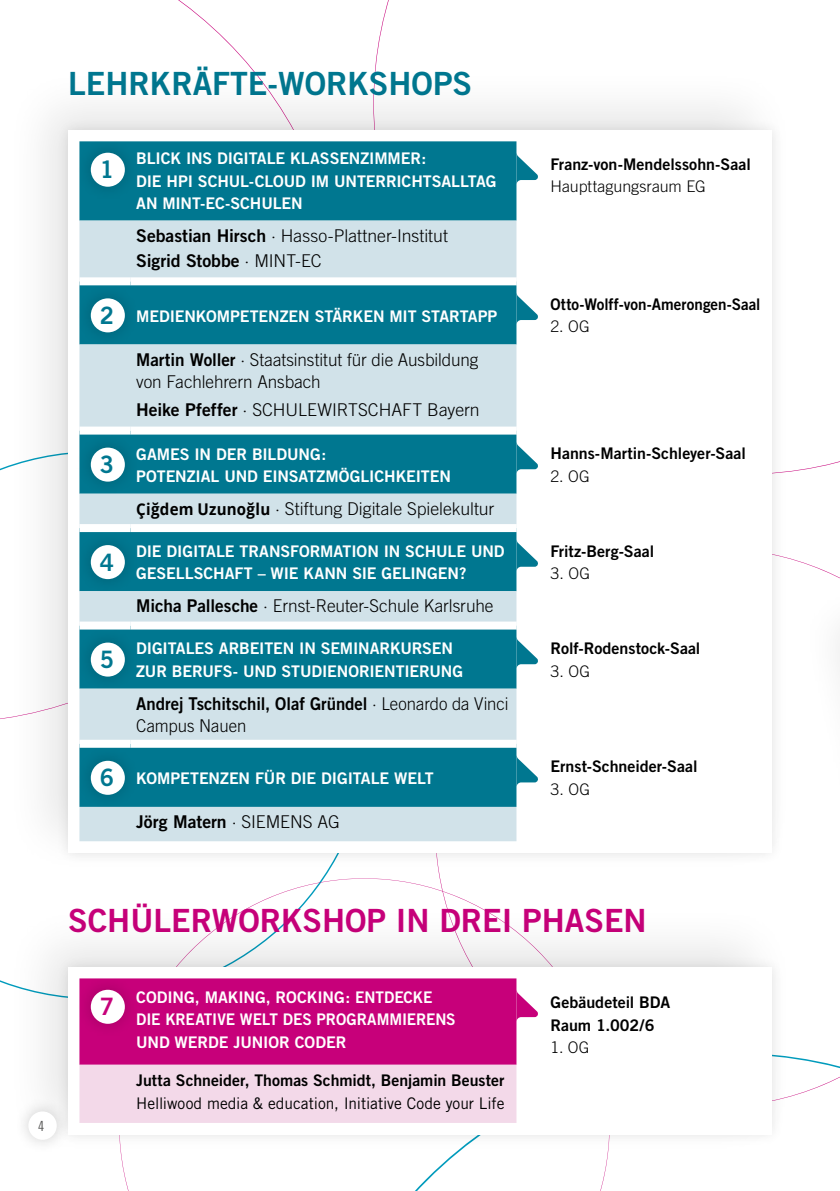
<style>
.page{position:relative;width:840px;height:1191px;background:#fff}
.page>*{position:absolute;margin:0;border:0;box-sizing:border-box;transform-origin:0 0}
.t1{font:32px "Trade Gothic Bold Two";color:#c7007a}
.t2{font:32px "Trade Gothic Bold Two";color:#007790}
.t3{font:24px "Trade Gothic Bold Two";color:#007790}
.t4{font:24px "Trade Gothic Bold Two";color:#c7007a}
.t5{font:300 17.6px/22.4px "Trade Gothic";color:#000}
.t6{font:17.6px "Trade Gothic Bold Two";letter-spacing:-.005em;color:#000;scale:.95 1}
.t7{font:17.6px "Trade Gothic Bold Two";letter-spacing:-.005em;color:#000}
.t8{font:300 17.6px "Trade Gothic";color:#000;scale:.95 1}
.t9{font:16px/22.4px "Trade Gothic Bold Two";letter-spacing:-.005em;color:#fff}
.t10{font:16px/22.4px "Trade Gothic Bold Two";color:#000}
.t11{font:16px "Trade Gothic";color:#000}
.t12{font:300 16px "Trade Gothic";letter-spacing:.005em;color:#000}
.t13{font:16px "Trade Gothic Bold Two";color:#000;scale:.95 1}
.t14{font:14px "Trade Gothic Cond Eighteen";color:#565655}
.s1{font-family:"Trade Gothic Bold Two";font-weight:400}
.s2{font-family:"Trade Gothic";font-weight:300}
.s3{font-size:24px;color:#007790}
.s4{font-family:"Open Sans";font-weight:700;font-size:16.2px}
</style>
<div class="page">
<svg style="left:829px;top:461px;width:10px;height:192px"></svg>
<div style="left:55px;top:954px;width:729px;height:193px;background:#000;opacity:.1"></div>
<div style="left:68px;top:967px;width:703px;height:167px;background:#fff"></div>
<svg style="left:79px;top:978px;width:459px;height:145px"></svg>
<div style="left:55px;top:117px;width:729px;height:748px;background:#000;opacity:.1"></div>
<div style="left:68px;top:130px;width:703px;height:722px;background:#fff"></div>
<div style="left:79px;top:141px;width:437px;height:80px;background:#007790"></div>
<svg style="left:79px;top:221px;width:437px;height:620px;fill:#d1e2e9"></svg>
<div style="left:79px;top:277px;width:51px;height:8px;background:#fff"></div>
<div style="left:130px;top:277px;width:386px;height:8px;background:#fff"></div>
<div style="left:79px;top:426px;width:51px;height:8px;background:#fff"></div>
<div style="left:130px;top:426px;width:386px;height:8px;background:#fff"></div>
<div style="left:79px;top:524px;width:51px;height:8px;background:#fff"></div>
<div style="left:130px;top:524px;width:386px;height:8px;background:#fff"></div>
<div style="left:79px;top:621px;width:51px;height:8px;background:#fff"></div>
<div style="left:130px;top:621px;width:386px;height:8px;background:#fff"></div>
<div style="left:79px;top:739px;width:51px;height:8px;background:#fff"></div>
<div style="left:130px;top:739px;width:386px;height:8px;background:#fff"></div>
<div style="left:76px;top:138px;width:64px;height:64px;background:#000;opacity:.2"></div>
<div style="left:91px;top:153px;width:34px;height:34px;background:#fff;border-radius:50%"></div>
<svg style="left:516px;top:153px;width:22px;height:46px"></svg>
<div style="left:76px;top:283px;width:64px;height:65px;background:#000;opacity:.2"></div>
<div style="left:91px;top:298px;width:34px;height:34px;background:#fff;border-radius:50%"></div>
<svg style="left:516px;top:293px;width:22px;height:46px"></svg>
<div style="left:76px;top:433px;width:64px;height:64px;background:#000;opacity:.2"></div>
<div style="left:91px;top:447px;width:34px;height:34px;background:#fff;border-radius:50%"></div>
<svg style="left:516px;top:442px;width:22px;height:46px"></svg>
<div style="left:76px;top:530px;width:64px;height:64px;background:#000;opacity:.2"></div>
<div style="left:91px;top:545px;width:34px;height:34px;background:#fff;border-radius:50%"></div>
<svg style="left:516px;top:539px;width:22px;height:46px"></svg>
<div style="left:76px;top:628px;width:64px;height:64px;background:#000;opacity:.2"></div>
<div style="left:91px;top:642px;width:34px;height:34px;background:#fff;border-radius:50%"></div>
<svg style="left:516px;top:637px;width:22px;height:46px"></svg>
<div style="left:76px;top:746px;width:64px;height:64px;background:#000;opacity:.2"></div>
<div style="left:91px;top:761px;width:34px;height:34px;background:#fff;border-radius:50%"></div>
<svg style="left:516px;top:755px;width:22px;height:46px"></svg>
<div style="left:13px;top:1096px;width:59px;height:59px;background:#000;opacity:.2"></div>
<div style="left:28px;top:1111px;width:29px;height:28px;background:#fff;border-radius:50%"></div>
<h1 class="t2" style="left:68px;top:64px;width:405px">LEHRKRÄFTE-WORKSHOPS</h1>
<h2 class="t3" style="left:100px;top:155px;width:16px">1</h2>
<p class="t9" style="left:136px;top:147px;width:361px">BLICK INS DIGITALE KLASSENZIMMER:<br>DIE HPI SCHUL-CLOUD IM UNTERRICHTSALLTAG<br>AN MINT-EC-SCHULEN</p>
<p class="t10" style="left:550px;top:153px;width:202px">Franz-von-Mendelssohn-Saal</p>
<p class="t12" style="left:550px;top:177px;width:157px">Haupttagungsraum EG</p>
<p class="t5" style="left:136px;top:224px;width:313px"><span class="s1">Sebastian Hirsch</span> · Hasso-Plattner-Institut</p>
<p class="t7" style="left:136px;top:250px;width:187px">Sigrid Stobbe <span class="s2">· MINT-EC</span></p>
<p class="t9" style="left:100px;top:304px;width:399px"><span class="s3">2</span> MEDIENKOMPETENZEN STÄRKEN MIT STARTAPP</p>
<p class="t5" style="left:136px;top:348px;width:343px"><span class="s1">Martin Woller</span> · Staatsinstitut für die Ausbildung von Fachlehrern Ansbach</p>
<p class="t5" style="left:136px;top:399px;width:345px"><span class="s1">Heike Pfeffer</span> · SCHULEWIRTSCHAFT Bayern</p>
<p class="t13" style="left:550px;top:294px;width:222px">Otto-Wolff-von-Amerongen-Saal</p>
<p class="t12" style="left:550px;top:317px;width:41px">2. OG</p>
<h2 class="t3" style="left:100px;top:450px;width:16px">3</h2>
<p class="t9" style="left:136px;top:442px;width:316px">GAMES IN DER BILDUNG:<br>POTENZIAL UND EINSATZMÖGLICHKEITEN</p>
<p class="t10" style="left:550px;top:442px;width:197px">Hanns-Martin-Schleyer-Saal</p>
<p class="t12" style="left:550px;top:466px;width:41px">2. OG</p>
<p class="t5" style="left:136px;top:497px;width:359px"><span class="s4">Çiğdem Uzunoğlu</span> · Stiftung Digitale Spielekultur</p>
<h2 class="t3" style="left:100px;top:547px;width:16px">4</h2>
<p class="t9" style="left:136px;top:539px;width:370px">DIE DIGITALE TRANSFORMATION IN SCHULE UND<br>GESELLSCHAFT – WIE KANN SIE GELINGEN?</p>
<p class="t10" style="left:550px;top:539px;width:105px">Fritz-Berg-Saal</p>
<p class="t12" style="left:550px;top:564px;width:41px">3. OG</p>
<p class="t5" style="left:136px;top:595px;width:358px"><span class="s1">Micha Pallesche</span> · Ernst-Reuter-Schule Karlsruhe</p>
<h2 class="t3" style="left:100px;top:645px;width:16px">5</h2>
<p class="t9" style="left:136px;top:637px;width:328px">DIGITALES ARBEITEN IN SEMINARKURSEN<br>ZUR BERUFS- UND STUDIENORIENTIERUNG</p>
<p class="t10" style="left:550px;top:637px;width:151px">Rolf-Rodenstock-Saal</p>
<p class="t12" style="left:550px;top:661px;width:41px">3. OG</p>
<p class="t6" style="left:136px;top:692px;width:393px">Andrej Tschitschil, Olaf Gründel <span class="s2">· Leonardo da Vinci</span></p>
<p class="t8" style="left:136px;top:715px;width:117px">Campus Nauen</p>
<p class="t9" style="left:100px;top:766px;width:335px"><span class="s3">6</span> KOMPETENZEN FÜR DIE DIGITALE WELT</p>
<p class="t7" style="left:136px;top:811px;width:205px">Jörg Matern <span class="s2">· SIEMENS AG</span></p>
<p class="t10" style="left:550px;top:755px;width:148px">Ernst-Schneider-Saal</p>
<p class="t12" style="left:550px;top:779px;width:41px">3. OG</p>
<p class="t14" style="left:38px;top:1117px;width:8px">4</p>
<h1 class="t1" style="left:68px;top:901px;width:580px">SCHÜLERWORKSHOP IN DREI PHASEN</h1>
<h2 class="t4" style="left:100px;top:992px;width:16px">7</h2>
<p class="t9" style="left:136px;top:985px;width:321px">CODING, MAKING, ROCKING: ENTDECKE<br>DIE KREATIVE WELT DES PROGRAMMIERENS<br>UND WERDE JUNIOR CODER</p>
<p class="t10" style="left:550px;top:991px;width:121px">Gebäudeteil BDA<br>Raum 1.002/6</p>
<p class="t12" style="left:550px;top:1038px;width:41px">1. OG</p>
<p class="t10" style="left:136px;top:1069px;width:369px">Jutta Schneider, Thomas Schmidt, Benjamin Beuster</p>
<p class="t11" style="left:136px;top:1093px;width:369px">Helliwood media &amp; education, Initiative Code your Life</p>
</div>
